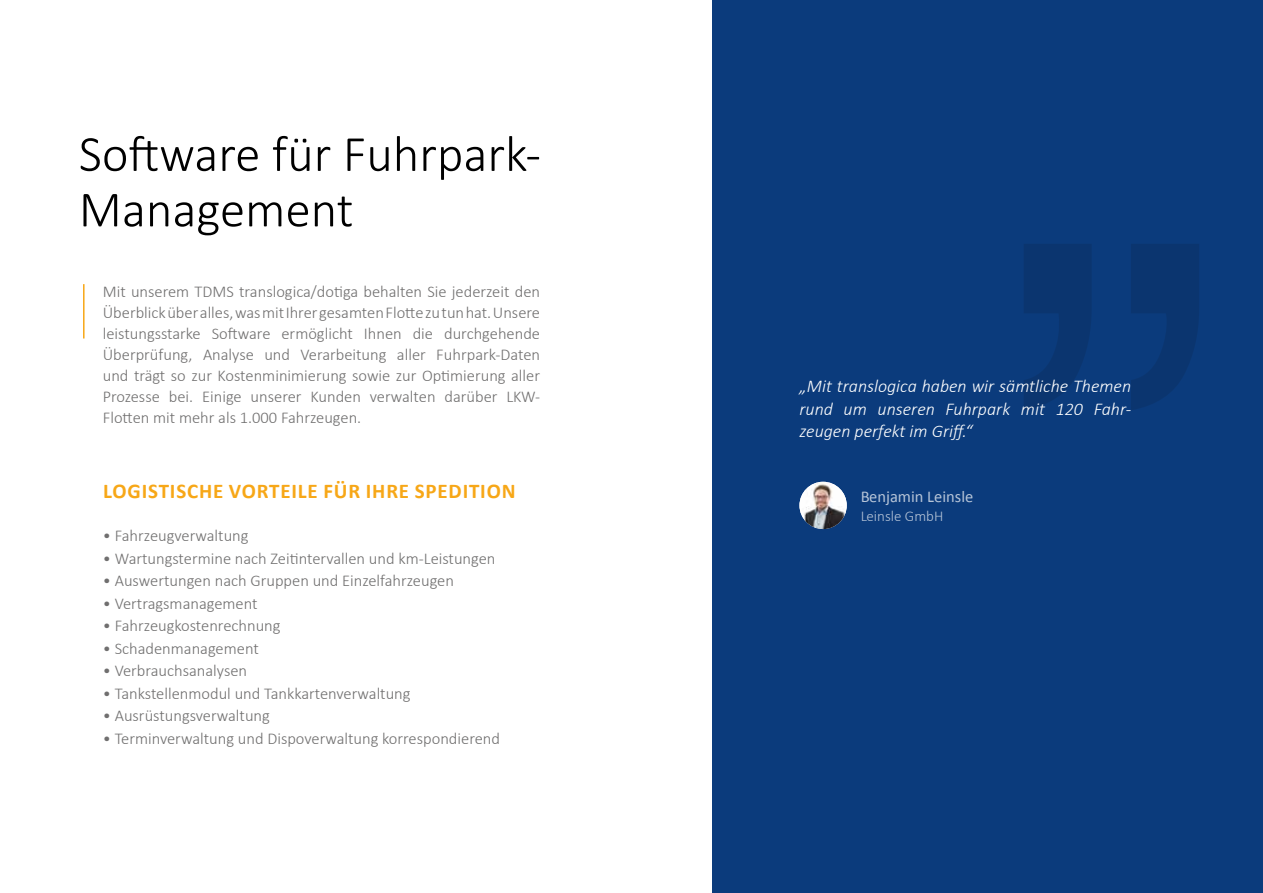
<style>
.page{position:relative;width:1263px;height:893px;background:#fff}
.page>*{position:absolute;margin:0;border:0;box-sizing:border-box;transform-origin:0 0}
.t1{font:300 51px/55.5px "Calibri";color:#000}
.t2{font:700 21px "Calibri";letter-spacing:.04em;color:#f7a717}
.t3{font:italic 300 18px/22.5px "Calibri";color:#fff;text-align:justify}
.t4{font:300 16.5px/21px "Calibri";color:#706f6f;text-align:justify}
.t5{font:16.5px "Calibri";color:#fff}
.t6{font:300 15px "Calibri";color:#fff}
</style>
<div class="page">
<div style="left:712px;top:0;width:551px;height:893px;background:#0b3b7c"></div>
<hr style="left:83px;top:284px;width:2px;height:54px;background:#f7a717">
<svg style="left:1024px;top:244px;width:175px;height:166px"></svg>
<img style="left:799px;top:482px;width:48px;height:47px;border-radius:24px">
<h1 class="t1" style="left:79px;top:126px;width:464px">Software für Fuhrpark-<br>Management</h1>
<p class="t4" style="left:103px;top:280px;width:439px">Mit unserem TDMS translogica/dotiga behalten Sie jederzeit den Überblick über alles, was mit Ihrer gesamten Flotte zu tun hat. Unsere leistungsstarke Software ermöglicht Ihnen die durchgehende Überprüfung, Analyse und Verarbeitung aller Fuhrpark-Daten und trägt so zur Kostenminimierung sowie zur Optimierung aller Prozesse bei. Einige unserer Kunden verwalten darüber LKW-Flotten mit mehr als 1.000 Fahrzeugen.</p>
<p class="t2" style="left:103px;top:476px;width:414px">LOGISTISCHE VORTEILE FÜR IHRE SPEDITION</p>
<p class="t4" style="left:103px;top:525px;width:147px">• Fahrzeugverwaltung</p>
<p class="t4" style="left:103px;top:548px;width:394px">• Wartungstermine nach Zeitintervallen und km-Leistungen</p>
<p class="t4" style="left:103px;top:570px;width:353px">• Auswertungen nach Gruppen und Einzelfahrzeugen</p>
<p class="t4" style="left:103px;top:593px;width:156px">• Vertragsmanagement</p>
<p class="t4" style="left:103px;top:615px;width:179px">• Fahrzeugkostenrechnung</p>
<p class="t4" style="left:103px;top:638px;width:158px">• Schadenmanagement</p>
<p class="t4" style="left:103px;top:660px;width:146px">• Verbrauchsanalysen</p>
<p class="t4" style="left:103px;top:683px;width:309px">• Tankstellenmodul und Tankkartenverwaltung</p>
<p class="t4" style="left:103px;top:705px;width:169px">• Ausrüstungsverwaltung</p>
<p class="t4" style="left:103px;top:728px;width:399px">• Terminverwaltung und Dispoverwaltung korrespondierend</p>
<p class="t3" style="left:799px;top:375px;width:333px">„Mit translogica haben wir sämtliche Themen rund um unseren Fuhrpark mit 120 Fahr&shy;zeugen perfekt im Griff.“</p>
<p class="t5" style="left:860px;top:485px;width:115px">Benjamin Leinsle</p>
<p class="t6" style="left:860px;top:507px;width:85px">Leinsle GmbH</p>
</div>
